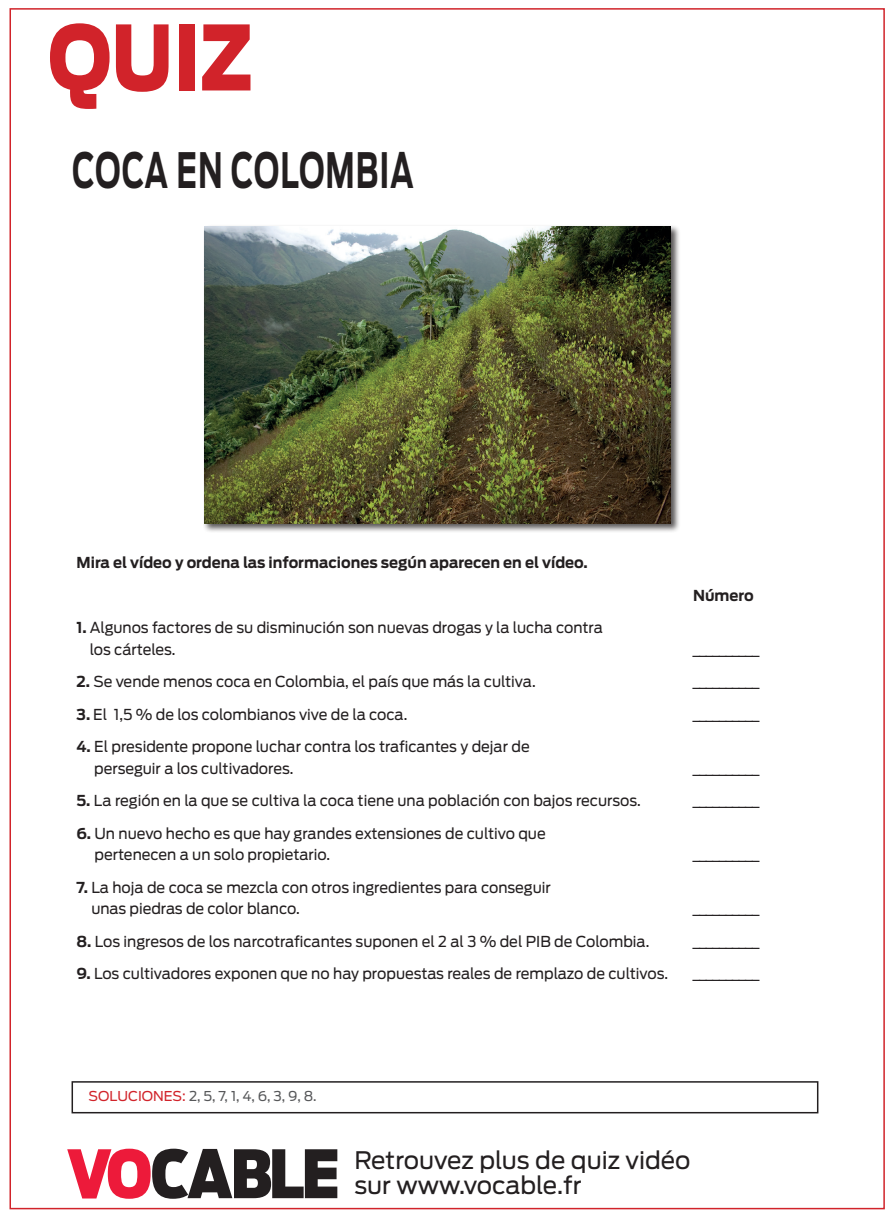
<style>
.page{position:relative;width:893px;height:1221px;background:#fff}
.page>*{position:absolute;margin:0;border:0;box-sizing:border-box;transform-origin:0 0}
.t1{font:900 89.1px "Antenna";color:#d1232a;scale:.83 1}
.t2{font:700 48.45px "Antenna";letter-spacing:.03em;color:#231f20;scale:.62 1}
.t3{font:24px/25.5px "Antenna";color:#231f20}
.t4{font:15px/21.8px "Antenna";color:#231f20}
.t5{font:700 15px "Antenna";color:#231f20}
.t6{font:13.5px "Antenna";color:#57585a}
.s1{font-weight:700}
.s2{color:#d1232a}
</style>
<div class="page">
<svg style="left:67px;top:1148px;width:270px;height:50px"></svg>
<div style="left:72px;top:1081px;width:746px;height:32px;border:2px solid #231f20"></div>
<div style="left:203px;top:224px;width:477px;height:309px;background:#231f20;opacity:.75"></div>
<img style="left:204px;top:226px;width:466px;height:297px">
<h1 class="t1" style="left:48px;top:5px;width:248px">QUIZ</h1>
<h2 class="t2" style="left:72px;top:141px;width:553px">COCA EN COLOMBIA</h2>
<p class="t5" style="left:77px;top:554px;width:513px">Mira el vídeo y ordena las informaciones según aparecen en el vídeo.</p>
<p class="t4" style="left:90px;top:616px;width:514px;text-indent:-13px"><span class="s1">1.</span> Algunos factores de su disminución son nuevas drogas y la lucha contra los cárteles.</p>
<p class="t4" style="left:77px;top:671px;width:461px"><span class="s1">2.</span> Se vende menos coca en Colombia, el país que más la cultiva.</p>
<p class="t4" style="left:77px;top:703px;width:332px"><span class="s1">3.</span> El 1,5 % de los colombianos vive de la coca.</p>
<p class="t4" style="left:94px;top:735px;width:437px;text-indent:-18px"><span class="s1">4.</span> El presidente propone luchar contra los traficantes y dejar de perseguir a los cultivadores.</p>
<p class="t4" style="left:77px;top:789px;width:566px"><span class="s1">5.</span> La región en la que se cultiva la coca tiene una población con bajos recursos.</p>
<p class="t4" style="left:94px;top:822px;width:453px;text-indent:-18px"><span class="s1">6.</span> Un nuevo hecho es que hay grandes extensiones de cultivo que pertenecen a un solo propietario.</p>
<p class="t4" style="left:91px;top:876px;width:461px;text-indent:-15px"><span class="s1">7.</span> La hoja de coca se mezcla con otros ingredientes para conseguir unas piedras de color blanco.</p>
<p class="t4" style="left:77px;top:930px;width:574px"><span class="s1">8.</span> Los ingresos de los narcotraficantes suponen el 2 al 3 % del PIB de Colombia.</p>
<p class="t4" style="left:77px;top:962px;width:593px"><span class="s1">9.</span> Los cultivadores exponen que no hay propuestas reales de remplazo de cultivos.</p>
<p class="t5" style="left:693px;top:586px;width:62px">Número</p>
<p class="t4" style="left:693px;top:638px;width:67px">__________</p>
<p class="t4" style="left:693px;top:671px;width:67px">__________</p>
<p class="t4" style="left:693px;top:703px;width:67px">__________</p>
<p class="t4" style="left:693px;top:757px;width:67px">__________</p>
<p class="t4" style="left:693px;top:789px;width:67px">__________</p>
<p class="t4" style="left:693px;top:844px;width:67px">__________</p>
<p class="t4" style="left:693px;top:898px;width:67px">__________</p>
<p class="t4" style="left:693px;top:930px;width:67px">__________</p>
<p class="t4" style="left:693px;top:962px;width:67px">__________</p>
<p class="t6" style="left:89px;top:1087px;width:230px"><span class="s2">SOLUCIONES:</span> 2, 5, 7, 1, 4, 6, 3, 9, 8.</p>
<h3 class="t3" style="left:354px;top:1147px;width:338px">Retrouvez plus de quiz vidéo sur www.vocable.fr</h3>
</div>
